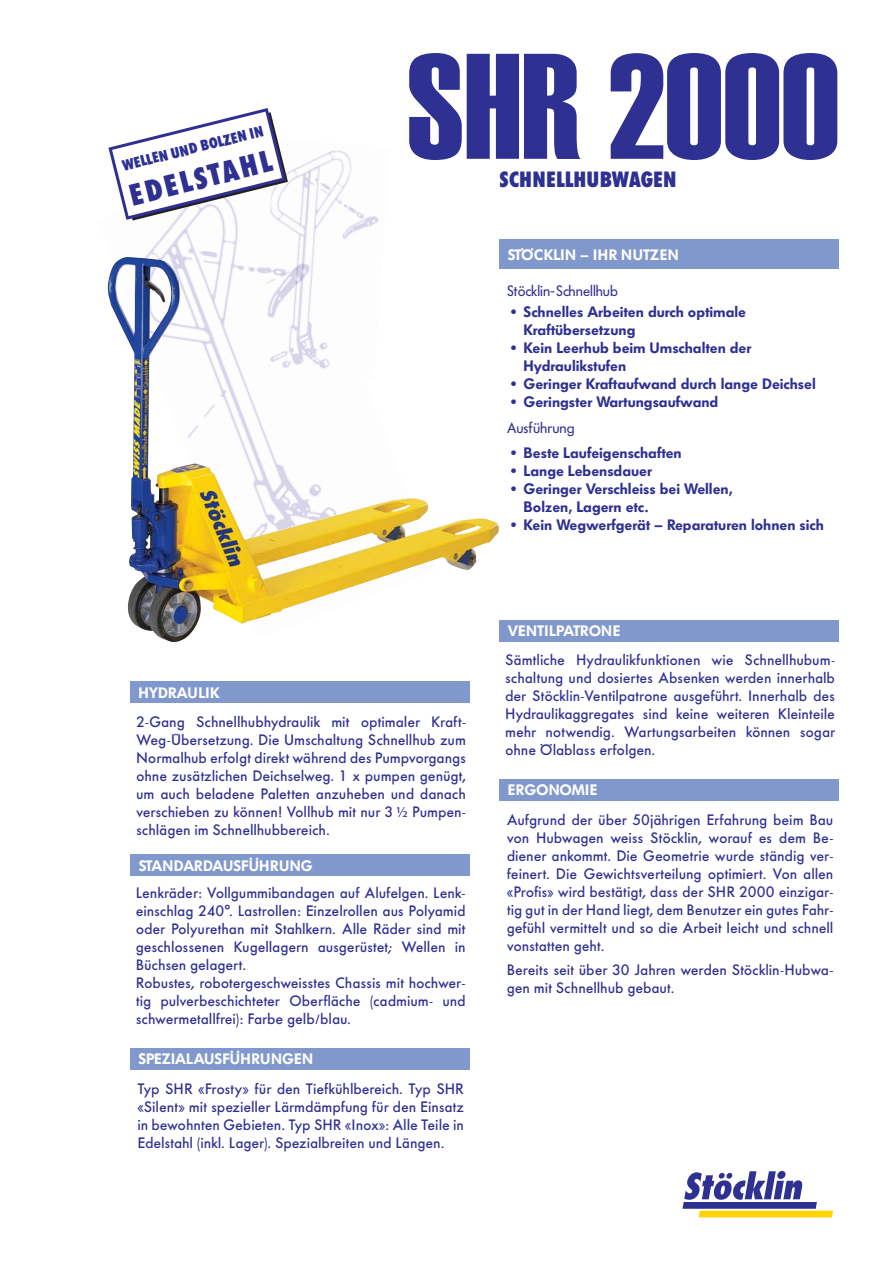
<style>
.page{position:relative;width:893px;height:1263px;background:#fff}
.page>*{position:absolute;margin:0;border:0;box-sizing:border-box;transform-origin:0 0}
.t1{font:150px "Haettenschweiler";color:#2e3092}
.t2{font:800 30px "Futura Condensed BQ";color:#2e3092}
.t3{font:800 21.9px "Futura Condensed BQ";letter-spacing:.02em;color:#2e3092}
.t4{font:500 15px/18px "Futura BQ";letter-spacing:.015em;color:#2e3092;text-align:justify}
.t5{font:600 15px/18px "Futura BQ";color:#2e3092}
.t6{font:600 15px "Futura BQ";color:#fff}
.t7{font:15px "Futura BQ";color:#2e3092}
.t8{font:600 15px "Futura BQ";letter-spacing:.02em;color:#fff}
.t9{font:800 15px "Futura Condensed BQ";color:#2e3092}
.s1{font-family:"Myriad Pro";font-weight:400}
</style>
<div class="page">
<img style="left:313px;top:150px;width:35px;height:38px">
<img style="left:348px;top:156px;width:4px;height:25px">
<img style="left:316px;top:188px;width:29px;height:47px">
<img style="left:345px;top:204px;width:34px;height:33px">
<img style="left:299px;top:160px;width:14px;height:35px">
<img style="left:145px;top:221px;width:93px;height:36px">
<img style="left:288px;top:167px;width:11px;height:18px">
<img style="left:279px;top:195px;width:37px;height:44px">
<img style="left:297px;top:239px;width:18px;height:18px">
<div style="left:130px;top:1048px;width:340px;height:21px;background:#8198cd"></div>
<div style="left:131px;top:854px;width:339px;height:22px;background:#8198cd"></div>
<div style="left:500px;top:620px;width:339px;height:21px;background:#8198cd"></div>
<div style="left:130px;top:681px;width:340px;height:22px;background:#8198cd"></div>
<div style="left:500px;top:239px;width:339px;height:30px;background:#8198cd"></div>
<svg style="left:682px;top:1171px;width:151px;height:46px"></svg>
<div style="left:500px;top:779px;width:339px;height:21px;background:#8198cd"></div>
<img style="left:107px;top:257px;width:392px;height:386px">
<svg style="left:108px;top:108px;width:180px;height:113px"></svg>
<p class="t9" style="left:121px;top:160px;width:146px;rotate:-14deg">WELLEN UND BOLZEN IN</p>
<h2 class="t2" style="left:127px;top:184px;width:148px;rotate:-14deg">EDELSTAHL</h2>
<h1 class="t1" style="left:407px;top:27px;width:434px">SHR 2000</h1>
<h3 class="t3" style="left:500px;top:171px;width:178px">SCHNELLHUBWAGEN</h3>
<p class="t8" style="left:508px;top:248px;width:172px">STÖCKLIN – IHR NUTZEN</p>
<p class="t7" style="left:507px;top:284px;width:112px">Stöcklin-Schnellhub</p>
<p class="t5" style="left:524px;top:304px;width:224px;text-indent:-12px">• Schnelles Arbeiten durch optimale<br>Kraftübersetzung</p>
<p class="t5" style="left:524px;top:340px;width:229px;text-indent:-12px">• Kein Leerhub beim Umschalten der<br>Hydraulikstufen</p>
<p class="t5" style="left:511px;top:376px;width:306px">• Geringer Kraftaufwand durch lange Deichsel</p>
<p class="t5" style="left:511px;top:394px;width:209px">• Geringster Wartungsaufwand</p>
<p class="t7" style="left:507px;top:421px;width:69px">Ausführung</p>
<p class="t5" style="left:511px;top:445px;width:172px">• Beste Laufeigenschaften</p>
<p class="t5" style="left:511px;top:463px;width:142px">• Lange Lebensdauer</p>
<p class="t5" style="left:524px;top:481px;width:211px;text-indent:-12px">• Geringer Verschleiss bei Wellen,<br>Bolzen, Lagern etc.</p>
<p class="t5" style="left:511px;top:517px;width:314px">• Kein Wegwerfgerät – Repara turen lohnen sich</p>
<p class="t6" style="left:508px;top:625px;width:114px">VENTILPATRONE</p>
<p class="t6" style="left:138px;top:686px;width:83px">HYDRAULIK</p>
<p class="t4" style="left:136px;top:713px;width:331px">2-Gang Schnellhubhydraulik mit op timaler Kraft-Weg-Übersetzung. Die Umschaltung Schnellhub zum Nor malhub erfolgt direkt während des Pumpvorgangs ohne zusätzlichen Deichselweg. 1 x pumpen genügt, um auch beladene Paletten anzuheben und danach verschieben zu können! Vollhub mit nur 3 <span class="s1">½</span> Pumpen&shy;schlä gen im Schnellhubbereich.</p>
<p class="t6" style="left:139px;top:859px;width:176px">STANDARDAUSFÜHRUNG</p>
<p class="t4" style="left:136px;top:885px;width:331px;text-align:left">Lenkräder: Vollgummibandagen auf Alufelgen. Lenk&shy;einschlag 240°. Lastrollen: Einzelrollen aus Poly amid oder Poly ure than mit Stahlkern. Alle Räder sind mit geschlossenen Kugellagern ausgerüstet; Wellen in Büchsen gelagert.<br>Robustes, robotergeschweisstes Chas sis mit hochwer&shy;tig pulverbeschichteter Oberfläche (cadmium- und schwermetallfrei): Farbe gelb/blau.</p>
<p class="t6" style="left:138px;top:1053px;width:176px">SPEZIALAUSFÜHRUNGEN</p>
<p class="t4" style="left:138px;top:1081px;width:328px">Typ SHR «Frosty» für den Tiefkühl bereich. Typ SHR «Silent» mit spezieller Lärm dämpfung für den Einsatz in bewohnten Gebieten. Typ SHR «Inox»: Alle Teile in Edel stahl (inkl. Lager). Spezialbreiten und Längen.</p>
<p class="t4" style="left:505px;top:652px;width:331px">Sämtliche Hydraulikfunktionen wie Schnellhubum&shy;schaltung und dosiertes Absenken werden innerhalb der Stöcklin-Ventil pa tro ne ausgeführt. Innerhalb des Hy draulikaggregates sind keine weiteren Kleinteile mehr notwendig. Wartungsarbeiten können sogar ohne Ölablass erfolgen.</p>
<p class="t6" style="left:508px;top:784px;width:91px">ERGONOMIE</p>
<p class="t4" style="left:507px;top:812px;width:328px">Aufgrund der über 50jährigen Erfahrung beim Bau von Hubwagen weiss Stöcklin, worauf es dem Be&shy;diener ankommt. Die Geometrie wurde ständig ver&shy;feinert. Die Gewichts verteilung optimiert. Von allen «Profis» wird bestätigt, dass der SHR 2000 einzigar&shy;tig gut in der Hand liegt, dem Benutzer ein gutes Fahr&shy;gefühl vermittelt und so die Arbeit leicht und schnell vonstatten geht.</p>
<p class="t4" style="left:507px;top:962px;width:328px">Bereits seit über 30 Jahren werden Stöcklin-Hubwa&shy;gen mit Schnell hub gebaut.</p>
</div>
